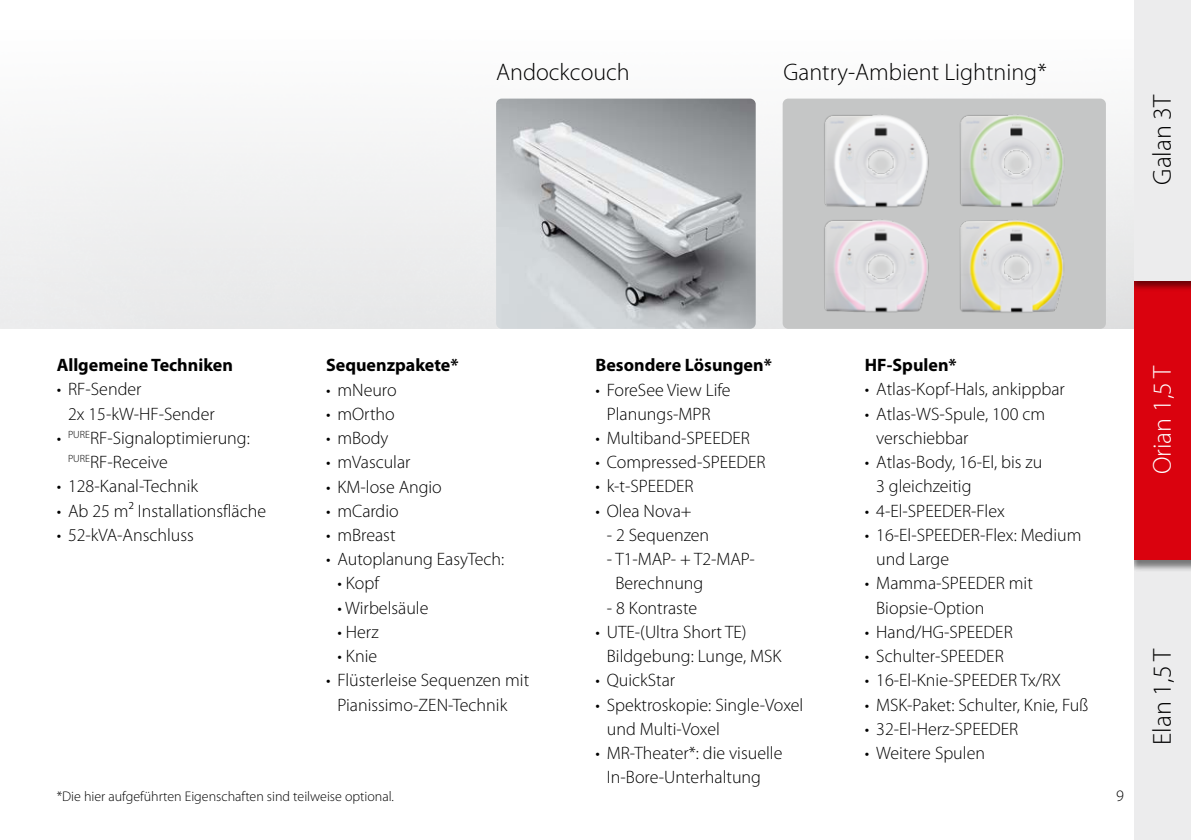
<style>
.page{position:relative;width:1191px;height:840px;background:#fff}
.page>*{position:absolute;margin:0;border:0;box-sizing:border-box;transform-origin:0 0}
.t1{font:300 26px "Myriad Pro";color:#000}
.t2{font:300 26px "Myriad Pro";color:#fff}
.t3{font:300 24px "Myriad Pro";color:#000}
.t4{font:300 18px/24.2px "Myriad Pro";color:#000}
.t5{font:700 18px "Myriad Pro";color:#000}
.t6{font:300 16px "Myriad Pro";color:#000}
.t7{font:300 14px "Myriad Pro";color:#000}
</style>
<div class="page">
<div style="left:782px;top:98px;width:324px;height:230px;background:#c5c6c6;border-radius:6px"></div>
<img style="left:960px;top:115px;width:103px;height:93px">
<img style="left:824px;top:115px;width:105px;height:93px">
<img style="left:496px;top:98px;width:259px;height:230px">
<img style="left:824px;top:220px;width:105px;height:93px">
<img style="left:960px;top:220px;width:103px;height:93px">
<div style="left:1134px;top:0;width:57px;height:839px;background:#ececed"></div>
<div style="left:1134px;top:0;width:57px;height:571px;background:#000;opacity:.5"></div>
<div style="left:1134px;top:0;width:57px;height:559px;background:#da020e"></div>
<div style="left:1134px;top:0;width:57px;height:291px;background:#000;opacity:.5"></div>
<div style="left:1134px;top:0;width:57px;height:280px;background:#ececed"></div>
<h2 class="t3" style="left:496px;top:59px;width:135px">Andockcouch</h2>
<h2 class="t3" style="left:783px;top:59px;width:265px">Gantry-Ambient Lightning*</h2>
<h1 class="t1" style="left:1147px;top:185px;width:92px;rotate:-90deg">Galan 3T</h1>
<p class="t5" style="left:57px;top:353px;width:178px">Allgemeine Techniken</p>
<p class="t4" style="left:68px;top:377px;width:148px;text-indent:-11px">• RF-Sender<br>2x 15-kW-HF-Sender</p>
<p class="t4" style="left:68px;top:426px;width:183px;text-indent:-11px">• <sup>PURE</sup>RF-Signaloptimierung:<br><sup>PURE</sup>RF-Receive</p>
<p class="t4" style="left:57px;top:474px;width:143px">• 128-Kanal-Technik</p>
<p class="t4" style="left:57px;top:498px;width:211px">• Ab 25 m² Installationsfläche</p>
<p class="t4" style="left:57px;top:522px;width:139px">• 52-kVA-Anschluss</p>
<p class="t5" style="left:326px;top:353px;width:134px">Sequenzpakete*</p>
<p class="t4" style="left:326px;top:377px;width:72px">• mNeuro</p>
<p class="t4" style="left:326px;top:402px;width:70px">• mOrtho</p>
<p class="t4" style="left:326px;top:426px;width:64px">• mBody</p>
<p class="t4" style="left:326px;top:450px;width:86px">• mVascular</p>
<p class="t4" style="left:326px;top:474px;width:117px">• KM-lose Angio</p>
<p class="t4" style="left:326px;top:498px;width:74px">• mCardio</p>
<p class="t4" style="left:326px;top:523px;width:71px">• mBreast</p>
<p class="t4" style="left:326px;top:547px;width:180px">• Autoplanung EasyTech:</p>
<p class="t4" style="left:337px;top:571px;width:43px">• Kopf</p>
<p class="t4" style="left:337px;top:595px;width:93px">• Wirbelsäule</p>
<p class="t4" style="left:337px;top:619px;width:43px">• Herz</p>
<p class="t4" style="left:337px;top:644px;width:41px">• Knie</p>
<p class="t4" style="left:326px;top:668px;width:205px;text-align:center">• Flüsterleise Sequenzen mit<br>Pianissimo-ZEN-Technik</p>
<p class="t5" style="left:595px;top:353px;width:178px">Besondere Lösungen*</p>
<p class="t4" style="left:595px;top:377px;width:137px;text-align:center">• ForeSee View Life<br>Planungs-MPR</p>
<p class="t4" style="left:595px;top:426px;width:156px">• Multiband-SPEEDER</p>
<p class="t4" style="left:595px;top:450px;width:172px">• Compressed-SPEEDER</p>
<p class="t4" style="left:595px;top:474px;width:100px">• k-t-SPEEDER</p>
<p class="t4" style="left:595px;top:498px;width:98px">• Olea Nova+</p>
<p class="t4" style="left:607px;top:523px;width:104px">- 2 Sequenzen</p>
<p class="t4" style="left:615px;top:547px;width:141px;text-indent:-9px">- T1-MAP- + T2-MAP-<br>Berechnung</p>
<p class="t4" style="left:607px;top:595px;width:92px">- 8 Kontraste</p>
<p class="t4" style="left:607px;top:619px;width:176px;text-indent:-11px">• UTE-(Ultra Short TE)<br>Bildgebung: Lunge, MSK</p>
<p class="t4" style="left:595px;top:668px;width:81px">• QuickStar</p>
<p class="t4" style="left:607px;top:692px;width:198px;text-indent:-11px">• Spektroskopie: Single-Voxel und Multi-Voxel</p>
<p class="t4" style="left:595px;top:740px;width:188px;text-align:center">• MR-Theater*: die visuelle<br>In-Bore-Unterhaltung</p>
<p class="t5" style="left:865px;top:353px;width:93px">HF-Spulen*</p>
<p class="t4" style="left:865px;top:377px;width:201px">• Atlas-Kopf-Hals, ankippbar</p>
<p class="t4" style="left:876px;top:401px;width:170px;text-indent:-11px">• Atlas-WS-Spule, 100 cm verschiebbar</p>
<p class="t4" style="left:876px;top:450px;width:168px;text-indent:-11px">• Atlas-Body, 16-El, bis zu<br>3 gleichzeitig</p>
<p class="t4" style="left:865px;top:498px;width:141px">• 4-El-SPEEDER-Flex</p>
<p class="t4" style="left:876px;top:523px;width:207px;text-indent:-11px">• 16-El-SPEEDER-Flex: Medium und Large</p>
<p class="t4" style="left:876px;top:571px;width:158px;text-indent:-11px">• Mamma-SPEEDER mit<br>Biopsie-Option</p>
<p class="t4" style="left:865px;top:619px;width:149px">• Hand/HG-SPEEDER</p>
<p class="t4" style="left:865px;top:644px;width:140px">• Schulter-SPEEDER</p>
<p class="t4" style="left:865px;top:668px;width:198px">• 16-El-Knie-SPEEDER Tx/RX</p>
<p class="t4" style="left:865px;top:692px;width:225px">• MSK-Paket: Schulter, Knie, Fuß</p>
<p class="t4" style="left:865px;top:716px;width:155px">• 32-El-Herz-SPEEDER</p>
<p class="t4" style="left:865px;top:740px;width:122px">• Weitere Spulen</p>
<p class="t7" style="left:57px;top:788px;width:339px">*Die hier aufgeführten Eigenschaften sind teilweise optional.</p>
<p class="t6" style="left:1116px;top:786px;width:9px">9</p>
<h1 class="t2" style="left:1147px;top:474px;width:111px;rotate:-90deg">Orian 1,5 T</h1>
<h1 class="t1" style="left:1147px;top:744px;width:98px;rotate:-90deg">Elan 1,5 T</h1>
</div>
